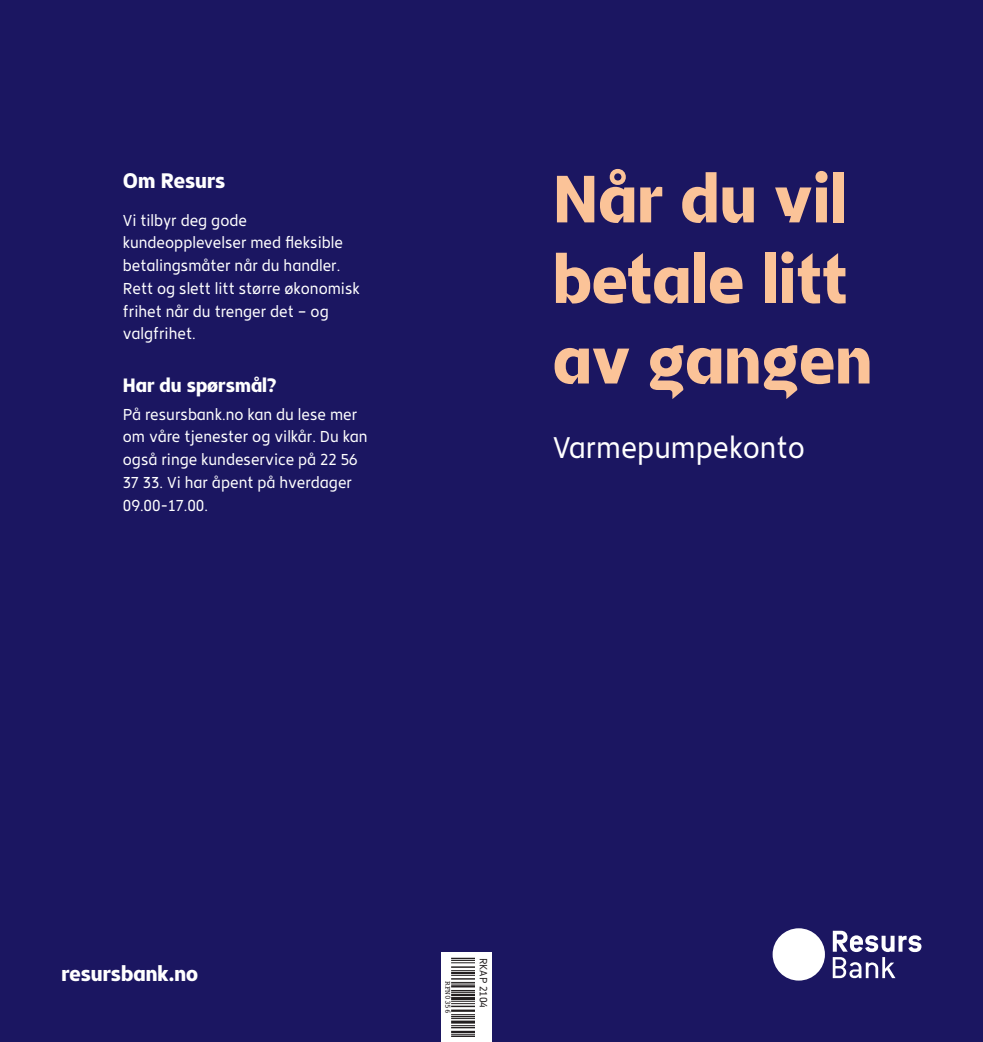
<style>
.page{position:relative;width:983px;height:1042px;background:#fff}
.page>*{position:absolute;margin:0;border:0;box-sizing:border-box;transform-origin:0 0}
.t1{font:66.5px/80.5px "Resurs Sans Display";color:#fbc398}
.t2{font:29.75px "Resurs Sans";color:#fff}
.t3{font:800 21px "Resurs Sans";color:#fff}
.t4{font:800 19.25px "Resurs Sans";color:#fff}
.t5{font:15.75px/22.8px "Resurs Sans";color:#fff}
.t6{font:10.5px "Resurs Sans";color:#231f20}
.t7{font:7.88px "Courier";color:#231f20}
</style>
<div class="page">
<div style="left:0;top:0;width:982px;height:1042px;background:#1b1661"></div>
<div style="left:772px;top:928px;width:52px;height:52px;background:#fff;border-radius:50%"></div>
<svg style="left:832px;top:931px;width:89px;height:47px"></svg>
<div style="left:441px;top:952px;width:50px;height:90px;background:#fff"></div>
<hr style="left:451px;top:957px;width:23px;height:2px;background:#231f20">
<svg style="left:451px;top:960px;width:23px;height:3px"></svg>
<hr style="left:451px;top:966px;width:23px;height:2px;background:#231f20">
<svg style="left:451px;top:970px;width:23px;height:14px"></svg>
<hr style="left:451px;top:985px;width:23px;height:2px;background:#231f20">
<svg style="left:451px;top:990px;width:23px;height:3px"></svg>
<hr style="left:451px;top:994px;width:23px;height:2px;background:#231f20">
<hr style="left:451px;top:997px;width:23px;height:3px;background:#231f20">
<svg style="left:451px;top:1001px;width:23px;height:3px"></svg>
<hr style="left:451px;top:1005px;width:23px;height:2px;background:#231f20">
<hr style="left:451px;top:1009px;width:23px;height:3px;background:#231f20">
<svg style="left:451px;top:1014px;width:23px;height:5px"></svg>
<hr style="left:451px;top:1020px;width:23px;height:3px;background:#231f20">
<svg style="left:451px;top:1025px;width:23px;height:3px"></svg>
<hr style="left:451px;top:1031px;width:23px;height:2px;background:#231f20">
<svg style="left:451px;top:1034px;width:23px;height:1px"></svg>
<hr style="left:451px;top:1035px;width:23px;height:2px;background:#231f20">
<h3 class="t3" style="left:123px;top:167px;width:104px">Om Resurs</h3>
<p class="t5" style="left:123px;top:208px;width:238px">Vi tilbyr deg gode kundeopplevelser med fleksible betalingsmåter når du handler.<br>Rett og slett litt større økonomisk frihet når du trenger det – og valgfrihet.</p>
<p class="t4" style="left:123px;top:373px;width:155px">Har du spørsmål?</p>
<p class="t5" style="left:123px;top:402px;width:246px">På resursbank.no kan du lese mer om våre tjenester og vilkår. Du kan også ringe kundeservice på 22 56<br>37 33. Vi har åpent på hverdager<br>09.00-17.00.</p>
<h1 class="t1" style="left:552px;top:157px;width:321px">Når du vil betale litt av gangen</h1>
<h2 class="t2" style="left:552px;top:429px;width:254px">Varmepumpekonto</h2>
<h3 class="t3" style="left:61px;top:960px;width:138px">resursbank.no</h3>
<p class="t6" style="left:490px;top:957px;width:52px;rotate:90deg">RKAP 2104</p>
<p class="t7" style="left:454px;top:981px;width:34px;rotate:90deg">RFN0356</p>
</div>
